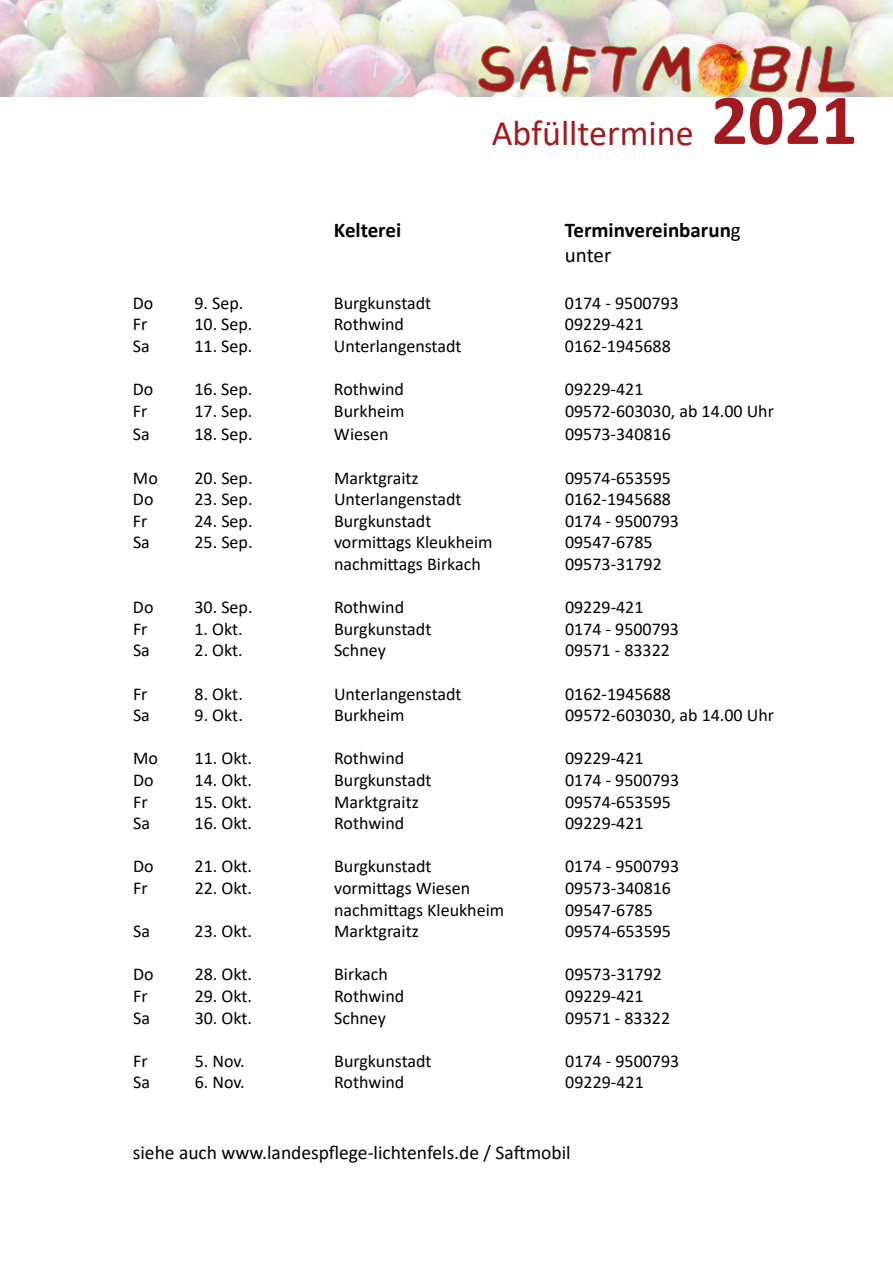
<style>
.page{position:relative;width:893px;height:1263px;background:#fff}
.page>*{position:absolute;margin:0;border:0;box-sizing:border-box;transform-origin:0 0}
.t1{font:700 72px "Calibri";color:#a11a20}
.t2{font:36px "Calibri";color:#a11a20}
.t3{font:700 21px/25.2px "Calibri";color:#000}
.t4{font:19.5px "Calibri";color:#000}
.t5{font:18px "Calibri";color:#000}
.s1{font-weight:400}
</style>
<div class="page">
<img style="left:0;top:0;width:893px;height:96px">
<svg style="left:478px;top:45px;width:377px;height:48px;background:#c89c91"></svg>
<img style="left:694px;top:38px;width:56px;height:58px">
<h2 class="t2" style="left:492px;top:108px;width:203px">Abfülltermine</h2>
<h1 class="t1" style="left:711px;top:69px;width:148px">2021</h1>
<p class="t3" style="left:334px;top:217px;width:69px">Kelterei</p>
<p class="t3" style="left:565px;top:217px;width:177px">Terminvereinbarun<span class="s1">g unter</span></p>
<p class="t5" style="left:133px;top:290px;width:22px">Do</p>
<p class="t5" style="left:194px;top:290px;width:50px">9. Sep.</p>
<p class="t5" style="left:334px;top:290px;width:99px">Burgkunstadt</p>
<p class="t5" style="left:565px;top:290px;width:116px">0174 - 9500793</p>
<p class="t5" style="left:133px;top:312px;width:16px">Fr</p>
<p class="t5" style="left:194px;top:312px;width:60px">10. Sep.</p>
<p class="t5" style="left:334px;top:312px;width:72px">Rothwind</p>
<p class="t5" style="left:565px;top:312px;width:80px">09229-421</p>
<p class="t5" style="left:133px;top:334px;width:18px">Sa</p>
<p class="t5" style="left:194px;top:334px;width:60px">11. Sep.</p>
<p class="t5" style="left:334px;top:334px;width:129px">Unterlangenstadt</p>
<p class="t5" style="left:565px;top:334px;width:107px">0162-1945688</p>
<p class="t5" style="left:133px;top:377px;width:22px">Do</p>
<p class="t5" style="left:194px;top:377px;width:60px">16. Sep.</p>
<p class="t5" style="left:334px;top:377px;width:72px">Rothwind</p>
<p class="t5" style="left:565px;top:377px;width:80px">09229-421</p>
<p class="t5" style="left:133px;top:398px;width:16px">Fr</p>
<p class="t5" style="left:194px;top:398px;width:60px">17. Sep.</p>
<p class="t5" style="left:334px;top:398px;width:72px">Burkheim</p>
<p class="t5" style="left:565px;top:398px;width:210px">09572-603030, ab 14.00 Uhr</p>
<p class="t5" style="left:133px;top:422px;width:18px">Sa</p>
<p class="t5" style="left:194px;top:422px;width:60px">18. Sep.</p>
<p class="t5" style="left:334px;top:422px;width:56px">Wiesen</p>
<p class="t5" style="left:565px;top:422px;width:107px">09573-340816</p>
<p class="t5" style="left:133px;top:465px;width:26px">Mo</p>
<p class="t5" style="left:194px;top:465px;width:60px">20. Sep.</p>
<p class="t5" style="left:334px;top:465px;width:86px">Marktgraitz</p>
<p class="t5" style="left:565px;top:465px;width:107px">09574-653595</p>
<p class="t5" style="left:133px;top:487px;width:22px">Do</p>
<p class="t5" style="left:194px;top:487px;width:60px">23. Sep.</p>
<p class="t5" style="left:334px;top:487px;width:129px">Unterlangenstadt</p>
<p class="t5" style="left:565px;top:487px;width:107px">0162-1945688</p>
<p class="t5" style="left:133px;top:508px;width:16px">Fr</p>
<p class="t5" style="left:194px;top:508px;width:60px">24. Sep.</p>
<p class="t5" style="left:334px;top:508px;width:99px">Burgkunstadt</p>
<p class="t5" style="left:565px;top:508px;width:116px">0174 - 9500793</p>
<p class="t5" style="left:133px;top:530px;width:18px">Sa</p>
<p class="t5" style="left:195px;top:530px;width:60px">25. Sep.</p>
<p class="t5" style="left:334px;top:530px;width:160px">vormittags Kleukheim</p>
<p class="t5" style="left:565px;top:530px;width:89px">09547-6785</p>
<p class="t5" style="left:334px;top:551px;width:148px">nachmittags Birkach</p>
<p class="t5" style="left:565px;top:551px;width:98px">09573-31792</p>
<p class="t5" style="left:133px;top:595px;width:22px">Do</p>
<p class="t5" style="left:194px;top:595px;width:60px">30. Sep.</p>
<p class="t5" style="left:334px;top:595px;width:72px">Rothwind</p>
<p class="t5" style="left:565px;top:595px;width:80px">09229-421</p>
<p class="t5" style="left:133px;top:616px;width:16px">Fr</p>
<p class="t5" style="left:195px;top:616px;width:50px">1. Okt.</p>
<p class="t5" style="left:334px;top:616px;width:99px">Burgkunstadt</p>
<p class="t5" style="left:565px;top:616px;width:116px">0174 - 9500793</p>
<p class="t5" style="left:133px;top:638px;width:18px">Sa</p>
<p class="t5" style="left:195px;top:638px;width:50px">2. Okt.</p>
<p class="t5" style="left:334px;top:638px;width:53px">Schney</p>
<p class="t5" style="left:565px;top:638px;width:106px">09571 - 83322</p>
<p class="t5" style="left:133px;top:681px;width:16px">Fr</p>
<p class="t5" style="left:195px;top:681px;width:50px">8. Okt.</p>
<p class="t5" style="left:334px;top:681px;width:129px">Unterlangenstadt</p>
<p class="t5" style="left:565px;top:681px;width:107px">0162-1945688</p>
<p class="t5" style="left:133px;top:703px;width:18px">Sa</p>
<p class="t5" style="left:195px;top:703px;width:50px">9. Okt.</p>
<p class="t5" style="left:334px;top:703px;width:72px">Burkheim</p>
<p class="t5" style="left:565px;top:703px;width:210px">09572-603030, ab 14.00 Uhr</p>
<p class="t5" style="left:133px;top:746px;width:26px">Mo</p>
<p class="t5" style="left:195px;top:746px;width:59px">11. Okt.</p>
<p class="t5" style="left:334px;top:746px;width:72px">Rothwind</p>
<p class="t5" style="left:565px;top:746px;width:80px">09229-421</p>
<p class="t5" style="left:133px;top:767px;width:22px">Do</p>
<p class="t5" style="left:195px;top:767px;width:59px">14. Okt.</p>
<p class="t5" style="left:334px;top:767px;width:99px">Burgkunstadt</p>
<p class="t5" style="left:565px;top:767px;width:116px">0174 - 9500793</p>
<p class="t5" style="left:133px;top:789px;width:16px">Fr</p>
<p class="t5" style="left:195px;top:789px;width:59px">15. Okt.</p>
<p class="t5" style="left:334px;top:789px;width:86px">Marktgraitz</p>
<p class="t5" style="left:565px;top:789px;width:107px">09574-653595</p>
<p class="t5" style="left:133px;top:811px;width:18px">Sa</p>
<p class="t5" style="left:195px;top:811px;width:59px">16. Okt.</p>
<p class="t5" style="left:334px;top:811px;width:72px">Rothwind</p>
<p class="t5" style="left:565px;top:811px;width:80px">09229-421</p>
<p class="t5" style="left:133px;top:854px;width:22px">Do</p>
<p class="t5" style="left:195px;top:854px;width:59px">21. Okt.</p>
<p class="t5" style="left:334px;top:854px;width:99px">Burgkunstadt</p>
<p class="t5" style="left:565px;top:854px;width:116px">0174 - 9500793</p>
<p class="t5" style="left:133px;top:875px;width:16px">Fr</p>
<p class="t5" style="left:195px;top:875px;width:59px">22. Okt.</p>
<p class="t5" style="left:334px;top:875px;width:138px">vormittags Wiesen</p>
<p class="t5" style="left:565px;top:875px;width:107px">09573-340816</p>
<p class="t5" style="left:334px;top:897px;width:172px">nachmittags Kleukheim</p>
<p class="t5" style="left:565px;top:897px;width:89px">09547-6785</p>
<p class="t5" style="left:133px;top:919px;width:18px">Sa</p>
<p class="t5" style="left:195px;top:919px;width:59px">23. Okt.</p>
<p class="t5" style="left:334px;top:919px;width:86px">Marktgraitz</p>
<p class="t5" style="left:565px;top:919px;width:107px">09574-653595</p>
<p class="t5" style="left:133px;top:962px;width:22px">Do</p>
<p class="t5" style="left:195px;top:962px;width:59px">28. Okt.</p>
<p class="t5" style="left:334px;top:962px;width:55px">Birkach</p>
<p class="t5" style="left:565px;top:962px;width:98px">09573-31792</p>
<p class="t5" style="left:133px;top:983px;width:16px">Fr</p>
<p class="t5" style="left:195px;top:983px;width:59px">29. Okt.</p>
<p class="t5" style="left:334px;top:983px;width:72px">Rothwind</p>
<p class="t5" style="left:565px;top:983px;width:80px">09229-421</p>
<p class="t5" style="left:133px;top:1005px;width:18px">Sa</p>
<p class="t5" style="left:195px;top:1005px;width:59px">30. Okt.</p>
<p class="t5" style="left:334px;top:1005px;width:53px">Schney</p>
<p class="t5" style="left:565px;top:1005px;width:106px">09571 - 83322</p>
<p class="t5" style="left:133px;top:1048px;width:16px">Fr</p>
<p class="t5" style="left:195px;top:1048px;width:51px">5. Nov.</p>
<p class="t5" style="left:334px;top:1048px;width:99px">Burgkunstadt</p>
<p class="t5" style="left:565px;top:1048px;width:116px">0174 - 9500793</p>
<p class="t5" style="left:133px;top:1070px;width:18px">Sa</p>
<p class="t5" style="left:195px;top:1070px;width:51px">6. Nov.</p>
<p class="t5" style="left:334px;top:1070px;width:72px">Rothwind</p>
<p class="t5" style="left:565px;top:1070px;width:80px">09229-421</p>
<p class="t4" style="left:133px;top:1138px;width:439px">siehe auch www.landespflege-lichtenfels.de / Saftmobil</p>
</div>
